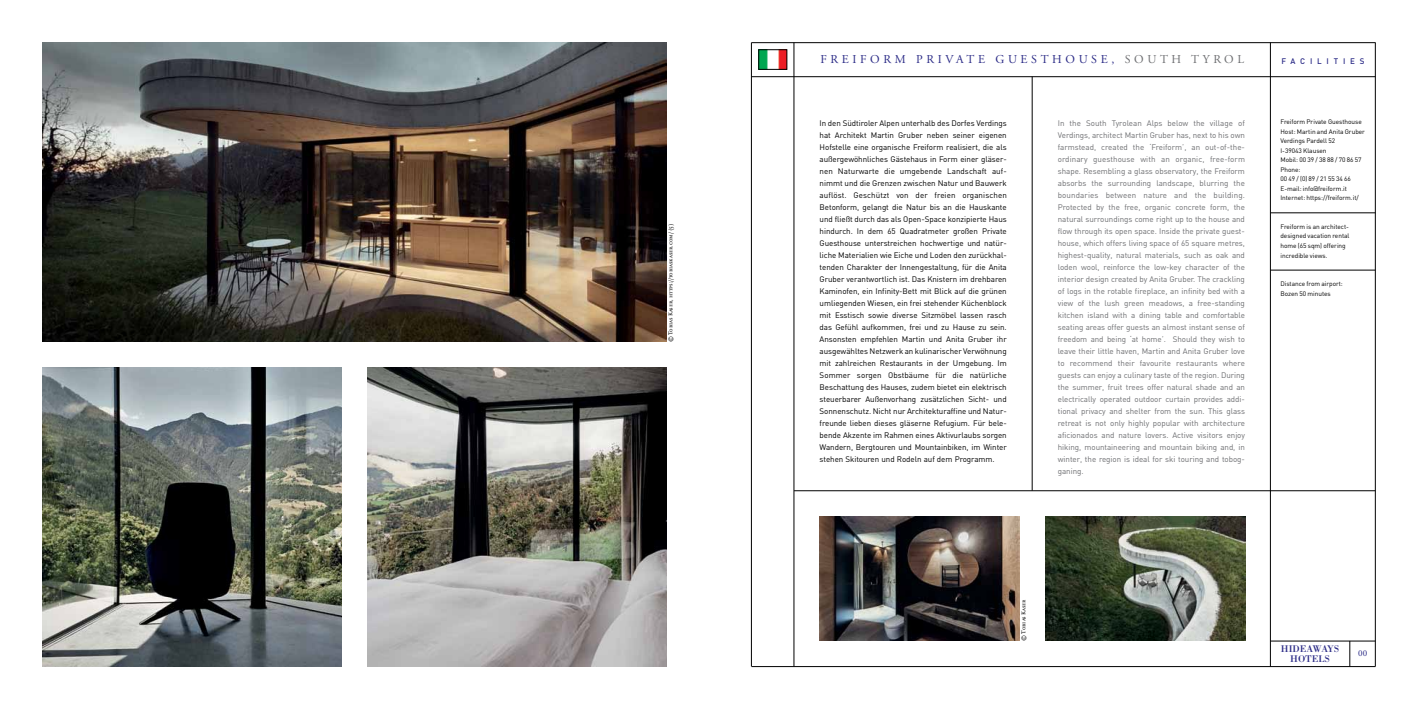
<style>
.page{position:relative;width:1418px;height:709px;background:#fff}
.page>*{position:absolute;margin:0;border:0;box-sizing:border-box;transform-origin:0 0}
.t1{font:12px "Adobe Garamond";letter-spacing:.3em;color:#2a2a86}
.t2{font:10px/10.2px "Bodoni";letter-spacing:-.005em;color:#2a2a86;text-align:center}
.t3{font:9px "Adobe Garamond";color:#2a2a86}
.t4{font:8px/12px "DIN";letter-spacing:-.005em;color:#6d6e71;text-align:justify}
.t5{font:8px/12px "DIN";letter-spacing:-.005em;color:#000}
.t6{font:500 8px "DIN";letter-spacing:.6em;color:#2a2a86}
.t7{font:6.5px/9.5px "DIN";letter-spacing:-.005em;color:#000}
.t8{font:6px "Scala Caps";letter-spacing:-.005em;color:#000}
.s1{color:#6d6e71}
</style>
<div class="page">
<hr style="left:751px;top:42px;width:624px;height:1px;background:#000">
<hr style="left:751px;top:76px;width:624px;height:1px;background:#000">
<hr style="left:1270px;top:213px;width:105px;height:1px;background:#000">
<hr style="left:1270px;top:270px;width:105px;height:1px;background:#000">
<hr style="left:751px;top:666px;width:624px;height:1px;background:#000">
<hr style="left:1270px;top:641px;width:105px;height:1px;background:#000">
<hr style="left:794px;top:490px;width:581px;height:1px;background:#000">
<hr style="left:751px;top:43px;width:1px;height:623px;background:#000">
<hr style="left:793px;top:43px;width:1px;height:623px;background:#000">
<hr style="left:1270px;top:43px;width:1px;height:623px;background:#000">
<hr style="left:1032px;top:77px;width:1px;height:413px;background:#000">
<hr style="left:1375px;top:43px;width:1px;height:623px;background:#000">
<svg style="left:1349px;top:641px;width:1px;height:25px"></svg>
<img style="left:1045px;top:516px;width:199px;height:125px">
<img style="left:819px;top:516px;width:200px;height:125px">
<img style="left:43px;top:367px;width:299px;height:299px">
<img style="left:43px;top:43px;width:623px;height:299px">
<img style="left:367px;top:367px;width:299px;height:299px">
<img style="left:760px;top:52px;width:25px;height:15px">
<p class="t8" style="left:667px;top:342px;width:120px;rotate:-90deg">© Tobias Kaser, https://tobiaskaser.com/ (5)</p>
<h1 class="t1" style="left:820px;top:52px;width:425px">FREIFORM PRIVATE GUESTHOUSE, <span class="s1">SOUTH TYROL</span></h1>
<p class="t6" style="left:1281px;top:56px;width:85px">FACILITIES</p>
<p class="t5" style="left:819px;top:117px;width:189px">In den Südtiroler Alpen unterhalb des Dorfes Verdings hat Architekt Martin Gruber neben seiner eigenen Hofstelle eine organische Freiform realisiert, die als außergewöhnliches Gästehaus in Form einer gläser&shy;nen Naturwarte die umgebende Landschaft auf&shy;nimmt und die Grenzen zwischen Natur und Bauwerk auflöst. Geschützt von der freien organischen Betonform, gelangt die Natur bis an die Hauskante und fließt durch das als Open-Space konzipierte Haus hindurch. In dem 65 Quadratmeter großen Private Guesthouse unterstreichen hochwertige und natür&shy;liche Materialien wie Eiche und Loden den zurückhal&shy;tenden Charakter der Innengestaltung, für die Anita Gruber verantwortlich ist. Das Knistern im drehbaren Kaminofen, ein Infinity-Bett mit Blick auf die grünen umliegenden Wiesen, ein frei stehender Küchenblock mit Esstisch sowie diverse Sitzmöbel lassen rasch das Gefühl aufkommen, frei und zu Hause zu sein.<br>Ansonsten empfehlen Martin und Anita Gruber ihr ausgewähltes Netzwerk an kulinarischer Verwöhnung mit zahlreichen Restaurants in der Umgebung. Im Sommer sorgen Obstbäume für die natürliche Beschattung des Hauses, zudem bietet ein elektrisch steuerbarer Außenvorhang zusätzlichen Sicht- und Sonnenschutz. Nicht nur Architekturaffine und Natur&shy;freunde lieben dieses gläserne Refugium. Für bele&shy;bende Akzente im Rahmen eines Aktivurlaubs sorgen Wandern, Bergtouren und Mountainbiken, im Winter stehen Skitouren und Rodeln auf dem Programm.</p>
<p class="t4" style="left:1057px;top:117px;width:189px">In the South Tyrolean Alps below the village of Verdings, architect Martin Gruber has, next to his own farmstead, created the ‘Freiform’, an out-of-the&shy;ordinary guesthouse with an organic, free-form shape. Resembling a glass observatory, the Freiform absorbs the surrounding landscape, blurring the boundaries between nature and the building.<br>Protected by the free, organic concrete form, the natural surroundings come right up to the house and flow through its open space. Inside the private guest&shy;house, which offers living space of 65 square metres, highest-quality, natural materials, such as oak and loden wool, reinforce the low-key character of the interior design created by Anita Gruber. The crackling of logs in the rotable fireplace, an infinity bed with a view of the lush green meadows, a free-standing kitchen island with a dining table and comfortable seating areas offer guests an almost instant sense of freedom and being ‘at home’. Should they wish to leave their little haven, Martin and Anita Gruber love to recommend their favourite restaurants where guests can enjoy a culinary taste of the region. During the summer, fruit trees offer natural shade and an electrically operated outdoor curtain provides addi&shy;tional privacy and shelter from the sun. This glass retreat is not only highly popular with architecture aficionados and nature lovers. Active visitors enjoy hiking, mountaineering and mountain biking and, in winter, the region is ideal for ski touring and tobog&shy;ganing.</p>
<p class="t7" style="left:1280px;top:117px;width:86px">Freiform Private Guesthouse<br>Host: Martin and Anita Gruber<br>Verdings Pardell 52<br>I-39043 Klausen<br>Mobil: 00 39 / 38 88 / 70 86 57<br>Phone:<br>00 49 / (0) 89 / 21 55 34 66<br>E-mail: info@freiform.it<br>Internet: https://freiform.it/</p>
<p class="t7" style="left:1280px;top:222px;width:70px">Freiform is an architect&shy;designed vacation rental home (65 sqm) offering incredible views.</p>
<p class="t7" style="left:1280px;top:279px;width:64px">Distance from airport:<br>Bozen 50 minutes</p>
<p class="t8" style="left:1020px;top:641px;width:43px;rotate:-90deg">© Tobias Kaser</p>
<p class="t2" style="left:1280px;top:643px;width:60px">HIDEAWAYS<br>HOTELS</p>
<p class="t3" style="left:1358px;top:648px;width:10px">00</p>
</div>
